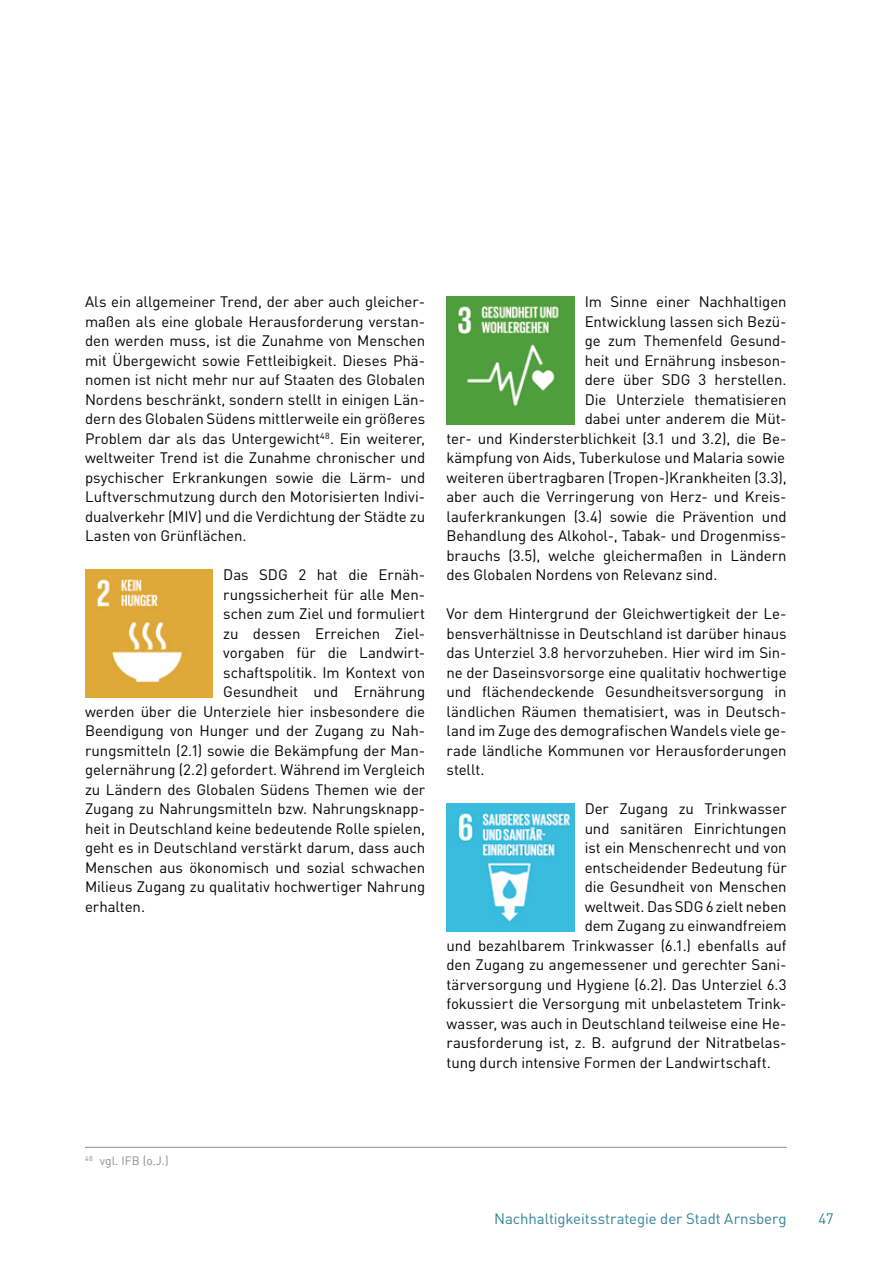
<style>
.page{position:relative;width:893px;height:1263px;background:#fff}
.page>*{position:absolute;margin:0;border:0;box-sizing:border-box;transform-origin:0 0}
.t1{font:15px/19.5px "DIN Pro";letter-spacing:-.005em;color:#000;text-align:justify}
.t2{font:15px "DIN Pro";letter-spacing:-.005em;color:#338398}
.t3{font:12px "DIN Pro";color:#8b8c8e}
</style>
<div class="page">
<img style="left:446px;top:803px;width:128px;height:128px">
<img style="left:85px;top:570px;width:128px;height:127px">
<img style="left:446px;top:297px;width:128px;height:127px">
<hr style="left:85px;top:1147px;width:702px;height:1px;background:#8b8c8e">
<p class="t1" style="left:85px;top:291px;width:342px">Als ein allgemeiner Trend, der aber auch gleicher&shy;maßen als eine globale Herausforderung verstan&shy;den werden muss, ist die Zunahme von Menschen mit Übergewicht sowie Fettleibigkeit. Dieses Phä&shy;nomen ist nicht mehr nur auf Staaten des Globalen Nordens beschränkt, sondern stellt in einigen Län&shy;dern des Globalen Südens mittlerweile ein größeres Problem dar als das Untergewicht<sup>48</sup>. Ein weiterer, weltweiter Trend ist die Zunahme chronischer und psychischer Erkrankungen sowie die Lärm- und Luftverschmutzung durch den Motorisierten Indivi&shy;dualverkehr (MIV) und die Verdichtung der Städte zu Lasten von Grü nflächen.</p>
<p class="t1" style="left:223px;top:564px;width:203px">Das SDG 2 hat die Ernäh-</p>
<p class="t1" style="left:223px;top:583px;width:203px">rungssicherheit fü r alle Men-</p>
<p class="t1" style="left:223px;top:603px;width:203px">schen zum Ziel und formuliert</p>
<p class="t1" style="left:223px;top:622px;width:203px">zu dessen Erreichen Ziel-</p>
<p class="t1" style="left:223px;top:642px;width:203px">vorgaben fü r die Landwirt-</p>
<p class="t1" style="left:223px;top:661px;width:203px">schaftspolitik. Im Kontext von</p>
<p class="t1" style="left:223px;top:681px;width:204px">Gesundheit und Ernährung</p>
<p class="t1" style="left:85px;top:700px;width:342px">werden über die Unterziele hier insbesondere die</p>
<p class="t1" style="left:85px;top:720px;width:342px">Beendigung von H unger und der Zugang zu Nah-</p>
<p class="t1" style="left:85px;top:739px;width:342px">rungsmitteln (2.1) sowie die Bekämpfung der Man-</p>
<p class="t1" style="left:85px;top:759px;width:342px">gelernährung (2.2) gefordert. Während im Vergleich</p>
<p class="t1" style="left:85px;top:778px;width:342px">zu Ländern des Globalen Südens Themen wie der</p>
<p class="t1" style="left:85px;top:798px;width:342px">Zugang zu Nahrungsmitteln bzw. Nahrungsknapp-</p>
<p class="t1" style="left:85px;top:817px;width:342px">heit in Deutschland keine bedeutende Rolle spielen,</p>
<p class="t1" style="left:85px;top:837px;width:342px">geht es in Deutschland verstärkt darum, dass auch</p>
<p class="t1" style="left:85px;top:856px;width:342px">Menschen aus ökonomisch und sozial schwachen</p>
<p class="t1" style="left:85px;top:876px;width:342px">Milieus Zugang zu qualitativ hochwertiger Nahrung</p>
<p class="t1" style="left:85px;top:895px;width:59px">erhalten.</p>
<p class="t1" style="left:585px;top:291px;width:203px">Im Sinne einer Nachhaltigen</p>
<p class="t1" style="left:585px;top:310px;width:203px">Entwicklung lassen sich Bezü -</p>
<p class="t1" style="left:585px;top:330px;width:203px">ge zum Themenfeld Gesund-</p>
<p class="t1" style="left:585px;top:349px;width:203px">heit und Ernährung insbeson-</p>
<p class="t1" style="left:585px;top:369px;width:201px">dere über SDG 3 herstellen.</p>
<p class="t1" style="left:585px;top:388px;width:203px">Die Unterziele thematisieren</p>
<p class="t1" style="left:585px;top:408px;width:203px">dabei unter anderem die Müt-</p>
<p class="t1" style="left:446px;top:427px;width:342px">ter- und Kindersterblichkeit (3.1 und 3.2), die Be-</p>
<p class="t1" style="left:446px;top:447px;width:340px">kämpfung von Aids, Tuberkulose und Malaria sowie</p>
<p class="t1" style="left:446px;top:466px;width:342px">weiteren ü bertragbaren (Tropen-)Krankheiten (3.3),</p>
<p class="t1" style="left:446px;top:486px;width:342px">aber auch die Verringerung von Herz- und Kreis-</p>
<p class="t1" style="left:446px;top:505px;width:342px">lauferkrankungen (3.4) sowie die Prävention und</p>
<p class="t1" style="left:446px;top:525px;width:342px">Behandlung des Alkohol-, Tabak- und Drogenmiss-</p>
<p class="t1" style="left:446px;top:544px;width:342px">brauchs (3.5), welche gleichermaßen in Ländern</p>
<p class="t1" style="left:446px;top:564px;width:270px">des Globalen Nordens von Relevanz sind.</p>
<p class="t1" style="left:446px;top:603px;width:342px">Vor dem H intergrund der Gleichwertigkeit der Le&shy;bensverhältnisse in Deutschland ist darü ber hinaus das Unterziel 3.8 hervorzuheben. H ier wird im Sin&shy;ne der Daseinsvorsorge eine qualitativ hochwertige und flächendeckende Gesundheitsversorgung in ländlichen Räumen thematisiert, was in Deutsch&shy;land im Zuge des demografischen Wandels viele ge&shy;rade ländliche Kommunen vor Herausforderungen stellt.</p>
<p class="t1" style="left:585px;top:798px;width:203px">Der Zugang zu Trinkwasser</p>
<p class="t1" style="left:585px;top:817px;width:203px">und sanitären Einrichtungen</p>
<p class="t1" style="left:585px;top:837px;width:203px">ist ein Menschenrecht und von</p>
<p class="t1" style="left:585px;top:856px;width:203px">entscheidender Bedeutung für</p>
<p class="t1" style="left:585px;top:876px;width:203px">die Gesundheit von Menschen</p>
<p class="t1" style="left:585px;top:895px;width:203px">weltweit. Das SDG 6 zielt neben</p>
<p class="t1" style="left:585px;top:915px;width:204px">dem Zugang zu einwandfreiem</p>
<p class="t1" style="left:446px;top:934px;width:342px">und bezahlbarem Trinkwasser (6.1.) ebenfalls auf</p>
<p class="t1" style="left:446px;top:954px;width:342px">den Zugang zu angemessener und gerechter Sani-</p>
<p class="t1" style="left:446px;top:973px;width:342px">tärversorgung und Hygiene (6.2). Das Unterziel 6.3</p>
<p class="t1" style="left:446px;top:993px;width:342px">fokussiert die Versorgung mit unbelastetem Trink-</p>
<p class="t1" style="left:446px;top:1012px;width:342px">wasser, was auch in Deutschland teilweise eine He-</p>
<p class="t1" style="left:446px;top:1032px;width:342px">rausforderung ist, z. B. aufgrund der Nitratbelas-</p>
<p class="t1" style="left:446px;top:1051px;width:323px">tung durch intensive Formen der Landwirtschaft.</p>
<p class="t3" style="left:85px;top:1151px;width:85px"><sup>48</sup> vgl. IFB (o.J.)</p>
<p class="t2" style="left:494px;top:1207px;width:294px">Nachhaltigkeitsstrategie der Stadt Arnsberg</p>
<p class="t2" style="left:819px;top:1207px;width:17px">47</p>
</div>
